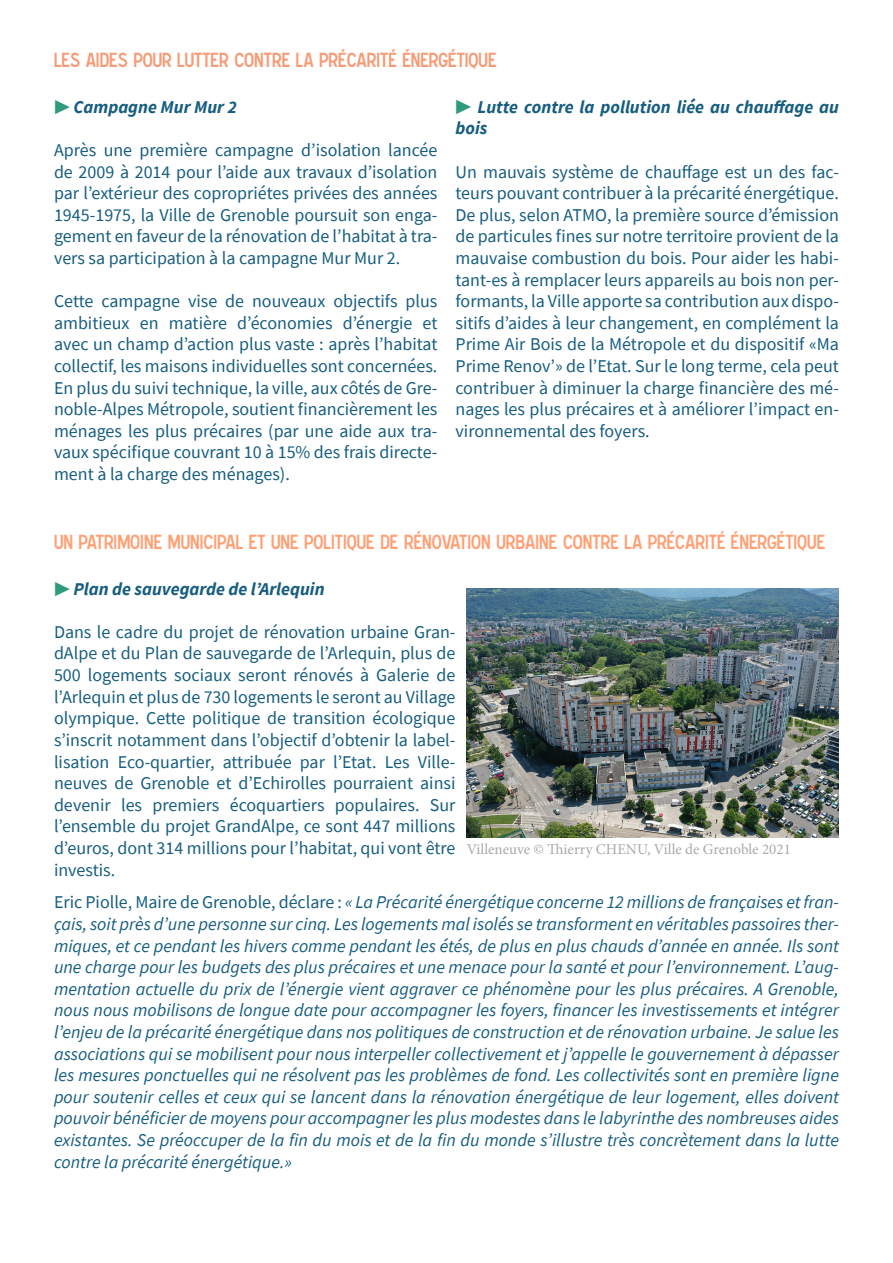
<style>
.page{position:relative;width:893px;height:1263px;background:#fff}
.page>*{position:absolute;margin:0;border:0;box-sizing:border-box;transform-origin:0 0}
.t1{font:18px/21.6px "Source Sans Pro";color:#165d80;text-align:justify}
.t2{font:italic 18px/21.6px "Source Sans Pro";color:#165d80;text-align:justify}
.t3{font:italic 700 18px/21.6px "Source Sans Pro";color:#165d80}
.t4{font:18px "Caracteres L2";color:#ff9f74}
.t5{font:18px "Caracteres L2";color:#f79a75}
.t6{font:15px "Minion Pro";color:#a8a9ad}
.s1{color:#2e9b7a}
.s2{font-weight:400;font-style:normal;color:#2e9b7a}
.s3{font-style:normal}
</style>
<div class="page">
<img style="left:467px;top:589px;width:372px;height:248px">
<p class="t5" style="left:54px;top:49px;width:444px">LES AIDES POUR LUTTER CONTRE LA PRÉCARITÉ ÉNERGÉTIQUE</p>
<p class="t3" style="left:54px;top:96px;width:184px"><span class="s1">▶</span> Campagne Mur Mur 2</p>
<p class="t1" style="left:54px;top:139px;width:385px">Après une première campagne d’isolation lancée de 2009 à 2014 pour l’aide aux travaux d’isolation par l’extérieur des copropriétes privées des années 1945-1975, la Ville de Grenoble poursuit son enga&shy;gement en faveur de la rénovation de l’habitat à tra&shy;vers sa participation à la campagne Mur Mur 2.</p>
<p class="t1" style="left:54px;top:290px;width:385px">Cette campagne vise de nouveaux objectifs plus ambitieux en matière d’économies d’énergie et avec un champ d’action plus vaste : après l’habitat collectif, les maisons individuelles sont concernées.<br>En plus du suivi technique, la ville, aux côtés de Gre&shy;noble-Alpes Métropole, soutient financièrement les ménages les plus précaires (par une aide aux tra&shy;vaux spécifique couvrant 10 à 15% des frais directe&shy;ment à la charge des ménages).</p>
<p class="t3" style="left:455px;top:96px;width:385px"><span class="s2">▶</span> Lutte contre la pollution liée au chauffage au bois</p>
<p class="t1" style="left:455px;top:161px;width:385px">Un mauvais système de chauffage est un des fac&shy;teurs pouvant contribuer à la précarité énergétique.<br>De plus, selon ATMO, la première source d’émission de particules fines sur notre territoire provient de la mauvaise combustion du bois. Pour aider les habi&shy;tant-es à remplacer leurs appareils au bois non per&shy;formants, la Ville apporte sa contribution aux dispo&shy;sitifs d’aides à leur changement, en complément la Prime Air Bois de la Métropole et du dispositif «Ma Prime Renov’» de l’Etat. Sur le long terme, cela peut contribuer à diminuer la charge financière des mé&shy;nages les plus précaires et à améliorer l’impact en&shy;vironnemental des foyers.</p>
<p class="t4" style="left:54px;top:531px;width:773px">UN PATRIMOINE MUNICIPAL ET UNE POLITIQUE DE RÉNOVATION URBAINE CONTRE LA PRÉCARITÉ ÉNERGÉTIQUE</p>
<p class="t3" style="left:54px;top:577px;width:272px"><span class="s1">▶</span> Plan de sauvegarde de l’Arlequin</p>
<p class="t1" style="left:54px;top:621px;width:403px">Dans le cadre du projet de rénovation urbaine Gran&shy;dAlpe et du Plan de sauvegarde de l’Arlequin, plus de 500 logements sociaux seront rénovés à Galerie de l’Arlequin et plus de 730 logements le seront au Village olympique. Cette politique de transition écologique s’inscrit notamment dans l’objectif d’obtenir la label&shy;lisation Eco-quartier, attribuée par l’Etat. Les Ville&shy;neuves de Grenoble et d’Echirolles pourraient ainsi devenir les premiers écoquartiers populaires. Sur l’ensemble du projet GrandAlpe, ce sont 447 millions d’euros, dont 314 millions pour l’habitat, qui vont être investis.</p>
<p class="t6" style="left:467px;top:839px;width:326px">Villeneuve © Thierry CHENU, Ville de Grenoble 2021</p>
<p class="t2" style="left:54px;top:891px;width:786px"><span class="s3">Eric Piolle, Maire de Grenoble, déclare :</span> « La Précarité énergétique concerne 12 millions de françaises et fran&shy;çais, soit près d’une personne sur cinq. Les logements mal isolés se transforment en véritables passoires ther&shy;miques, et ce pendant les hivers comme pendant les étés, de plus en plus chauds d’année en année. Ils sont une charge pour les budgets des plus précaires et une menace pour la santé et pour l’environnement. L’aug&shy;mentation actuelle du prix de l’énergie vient aggraver ce phénomène pour les plus précaires. A Grenoble, nous nous mobilisons de longue date pour accompagner les foyers, financer les investissements et intégrer l’enjeu de la précarité énergétique dans nos politiques de construction et de rénovation urbaine. Je salue les associations qui se mobilisent pour nous interpeller collectivement et j’appelle le gouvernement à dépasser les mesures ponctuelles qui ne résolvent pas les problèmes de fond. Les collectivités sont en première ligne pour soutenir celles et ceux qui se lancent dans la rénovation énergétique de leur logement, elles doivent pouvoir bénéficier de moyens pour accompagner les plus modestes dans le labyrinthe des nombreuses aides existantes. Se préoccuper de la fin du mois et de la fin du monde s’illustre très concrètement dans la lutte contre la précarité énergétique.»</p>
</div>
